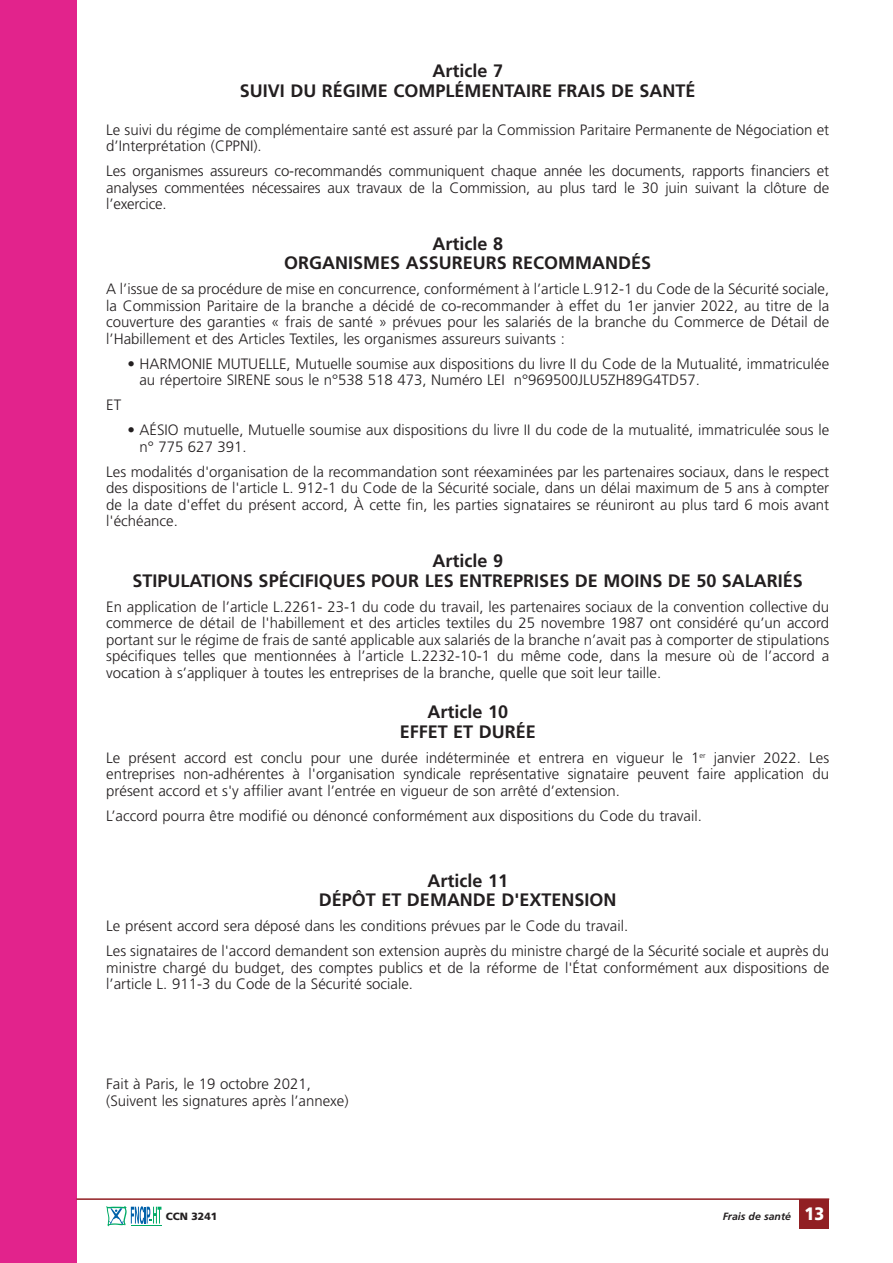
<style>
.page{position:relative;width:893px;height:1263px;background:#fff}
.page>*{position:absolute;margin:0;border:0;box-sizing:border-box;transform-origin:0 0}
.t1{font:700 18px/19.5px "Frutiger";color:#231f20;text-align:center}
.t2{font:300 15px/16.5px "Frutiger";color:#231f20}
.t3{font:italic 700 10.5px "Frutiger";color:#231f20}
.t4{font:900 10.5px "Frutiger";color:#231f20}
.s1{font-weight:900;font-style:normal;font-size:18px;color:#fff}
</style>
<div class="page">
<div style="left:0;top:0;width:76px;height:1263px;background:#e2238c"></div>
<div style="left:799px;top:1199px;width:30px;height:30px;background:#911f23"></div>
<hr style="left:76px;top:1198px;width:753px;height:2px;background:#911f23">
<svg style="left:106px;top:1206px;width:55px;height:20px"></svg>
<hr style="left:131px;top:1225px;width:30px;height:1px;background:#00ab66">
<p class="t1" style="left:240px;top:63px;width:457px">Article 7<br>SUIVI DU RÉGIME COMPLÉMENTAIRE FRAIS DE SANTÉ</p>
<p class="t2" style="left:106px;top:122px;width:724px">Le suivi du régime de complémentaire santé est assuré par la Commission Paritaire Permanente de Négociation et d’Interprétation (CPPNI).</p>
<p class="t2" style="left:106px;top:164px;width:724px;text-align:justify">Les organismes assureurs co-recommandés communiquent chaque année les documents, rapports financiers et analyses commentées nécessaires aux travaux de la Commission, au plus tard le 30 juin suivant la clôture de l’exercice.</p>
<p class="t1" style="left:284px;top:235px;width:369px">Article 8<br>ORGANISMES ASSUREURS RECOMMANDÉS</p>
<p class="t2" style="left:106px;top:282px;width:724px;text-align:justify">A l’issue de sa procédure de mise en concurrence, conformément à l’article L.912-1 du Code de la Sécurité sociale, la Commission Paritaire de la branche a décidé de co-recommander à effet du 1er janvier 2022, au titre de la couverture des garanties « frais de santé » prévues pour les salariés de la branche du Commerce de Détail de l’Habillement et des Articles Textiles, les organismes assureurs suivants :</p>
<p class="t2" style="left:139px;top:357px;width:691px;text-indent:-12px">• HARMONIE MUTUELLE, Mutuelle soumise aux dispositions du livre II du Code de la Mutualité, immatriculée au répertoire SIRENE sous le n°538 518 473, Numéro LEI n°969500JLU5ZH89G4TD57.</p>
<p class="t2" style="left:106px;top:398px;width:16px">ET</p>
<p class="t2" style="left:139px;top:423px;width:691px;text-indent:-12px">• AÉSIO mutuelle, Mutuelle soumise aux dispositions du livre II du code de la mutualité, immatriculée sous le n° 775 627 391.</p>
<p class="t2" style="left:106px;top:465px;width:724px;text-align:justify">Les modalités d'organisation de la recommandation sont réexaminées par les partenaires sociaux, dans le respect des dispositions de l'article L. 912-1 du Code de la Sécurité sociale, dans un délai maximum de 5 ans à compter de la date d'effet du présent accord, À cette fin, les parties signataires se réuniront au plus tard 6 mois avant l'échéance.</p>
<p class="t1" style="left:133px;top:553px;width:672px">Article 9<br>STIPULATIONS SPÉCIFIQUES POUR LES ENTREPRISES DE MOINS DE 50 SALARIÉS</p>
<p class="t2" style="left:106px;top:599px;width:724px;text-align:justify">En application de l’article L.2261- 23-1 du code du travail, les partenaires sociaux de la convention collective du commerce de détail de l'habillement et des articles textiles du 25 novembre 1987 ont considéré qu’un accord portant sur le régime de frais de santé applicable aux salariés de la branche n’avait pas à comporter de stipulations spécifiques telles que mentionnées à l’article L.2232-10-1 du même code, dans la mesure où de l’accord a vocation à s’appliquer à toutes les entreprises de la branche, quelle que soit leur taille.</p>
<p class="t1" style="left:400px;top:704px;width:138px">Article 10<br>EFFET ET DURÉE</p>
<p class="t2" style="left:106px;top:751px;width:724px;text-align:justify">Le présent accord est conclu pour une durée indéterminée et entrera en vigueur le 1<sup>er</sup> janvier 2022. Les entreprises non-adhérentes à l'organisation syndicale représentative signataire peuvent faire application du présent accord et s'y affilier avant l’entrée en vigueur de son arrêté d’extension.</p>
<p class="t2" style="left:106px;top:809px;width:597px">L’accord pourra être modifié ou dénoncé conformément aux dispositions du Code du travail.</p>
<p class="t1" style="left:319px;top:872px;width:299px">Article 11<br>DÉPÔT ET DEMANDE D'EXTENSION</p>
<p class="t2" style="left:106px;top:915px;width:724px;line-height:25px">Le présent accord sera déposé dans les conditions prévues par le Code du travail.<br>Les signataires de l'accord demandent son extension auprès du ministre chargé de la Sécurité sociale et auprès du</p>
<p class="t2" style="left:106px;top:960px;width:724px">ministre chargé du budget, des comptes publics et de la réforme de l'État conformément aux dispositions de l’article L. 911-3 du Code de la Sécurité sociale.</p>
<p class="t2" style="left:106px;top:1077px;width:244px">Fait à Paris, le 19 octobre 2021, (Suivent les signatures après l’annexe)</p>
<p class="t4" style="left:166px;top:1212px;width:53px">CCN 3241</p>
<p class="t3" style="left:723px;top:1212px;width:103px">Frais de santé <span class="s1">13</span></p>
</div>
